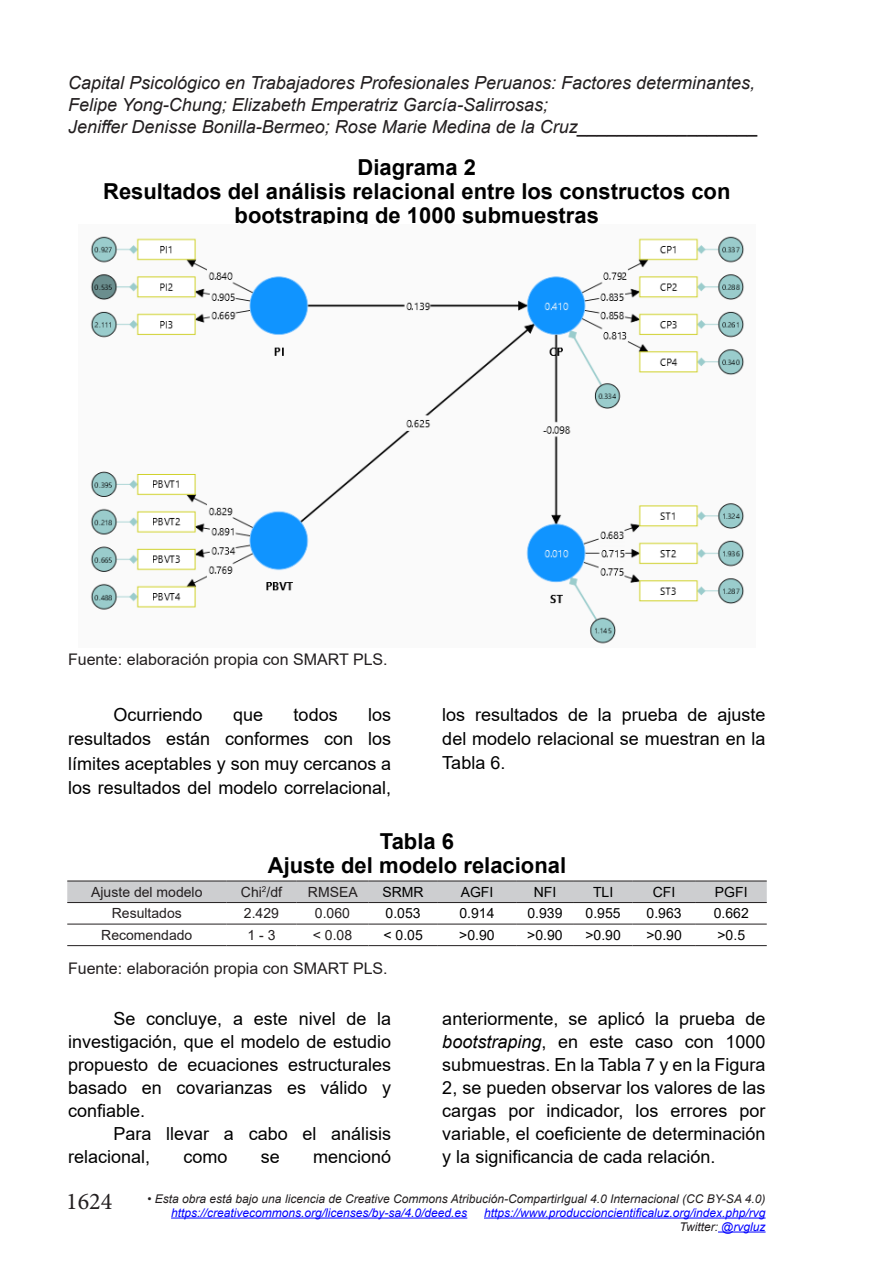
<style>
.page{position:relative;width:879px;height:1276px;background:#fff}
.page>*{position:absolute;margin:0;border:0;box-sizing:border-box;transform-origin:0 0}
.t1{font:24px "Minion Pro";color:#231f20}
.t2{font:700 22px/24px "Arial";color:#000;text-align:center}
.t3{font:18px/22.8px "Arial";color:#000;text-align:justify}
.t4{font:italic 18px/21.6px "Arial";color:#231f20}
.t5{font:16px "Arial";color:#231f20}
.t6{font:14px "Arial";color:#000}
.t7{font:14px "Arial";color:#231f20}
.t8{font:italic 12px/14px "Arial";color:#00f;text-align:right}
.t9{font:italic 12px "Arial";color:#231f20}
.s1{font-style:italic}
.s2{color:#231f20}
</style>
<div class="page">
<hr style="left:171px;top:1217px;width:296px;height:1px;background:#00f">
<hr style="left:484px;top:1217px;width:281px;height:1px;background:#00f">
<hr style="left:718px;top:1231px;width:47px;height:1px;background:#00f">
<img style="left:90px;top:236px;width:654px;height:408px">
<div style="left:67px;top:881px;width:700px;height:21px;background:#cdced0"></div>
<hr style="left:67px;top:880px;width:159px;height:1px;background:#231f20">
<hr style="left:226px;top:880px;width:70px;height:1px;background:#231f20">
<hr style="left:296px;top:880px;width:72px;height:1px;background:#231f20">
<hr style="left:368px;top:880px;width:70px;height:1px;background:#231f20">
<hr style="left:438px;top:880px;width:78px;height:1px;background:#231f20">
<hr style="left:516px;top:880px;width:58px;height:1px;background:#231f20">
<hr style="left:574px;top:880px;width:58px;height:1px;background:#231f20">
<hr style="left:632px;top:880px;width:64px;height:1px;background:#231f20">
<hr style="left:696px;top:880px;width:71px;height:1px;background:#231f20">
<hr style="left:67px;top:902px;width:159px;height:1px;background:#231f20">
<hr style="left:226px;top:902px;width:70px;height:1px;background:#231f20">
<hr style="left:296px;top:902px;width:72px;height:1px;background:#231f20">
<hr style="left:368px;top:902px;width:70px;height:1px;background:#231f20">
<hr style="left:438px;top:902px;width:78px;height:1px;background:#231f20">
<hr style="left:516px;top:902px;width:58px;height:1px;background:#231f20">
<hr style="left:574px;top:902px;width:58px;height:1px;background:#231f20">
<hr style="left:632px;top:902px;width:64px;height:1px;background:#231f20">
<hr style="left:696px;top:902px;width:71px;height:1px;background:#231f20">
<hr style="left:67px;top:923px;width:159px;height:1px;background:#231f20">
<hr style="left:226px;top:923px;width:70px;height:1px;background:#231f20">
<hr style="left:296px;top:923px;width:72px;height:1px;background:#231f20">
<hr style="left:368px;top:923px;width:70px;height:1px;background:#231f20">
<hr style="left:438px;top:923px;width:78px;height:1px;background:#231f20">
<hr style="left:516px;top:923px;width:58px;height:1px;background:#231f20">
<hr style="left:574px;top:923px;width:58px;height:1px;background:#231f20">
<hr style="left:632px;top:923px;width:64px;height:1px;background:#231f20">
<hr style="left:696px;top:923px;width:71px;height:1px;background:#231f20">
<hr style="left:67px;top:945px;width:159px;height:1px;background:#231f20">
<hr style="left:226px;top:945px;width:70px;height:1px;background:#231f20">
<hr style="left:296px;top:945px;width:72px;height:1px;background:#231f20">
<hr style="left:368px;top:945px;width:70px;height:1px;background:#231f20">
<hr style="left:438px;top:945px;width:78px;height:1px;background:#231f20">
<hr style="left:516px;top:945px;width:58px;height:1px;background:#231f20">
<hr style="left:574px;top:945px;width:58px;height:1px;background:#231f20">
<hr style="left:632px;top:945px;width:64px;height:1px;background:#231f20">
<hr style="left:696px;top:945px;width:71px;height:1px;background:#231f20">
<p class="t4" style="left:68px;top:72px;width:691px">Capital Psicológico en Trabajadores Profesionales Peruanos: Factores determinantes,<br>Felipe Yong-Chung; Elizabeth Emperatriz García-Salirrosas;<br>Jeniffer Denisse Bonilla-Bermeo; Rose Marie Medina de la Cruz__________________</p>
<p class="t2" style="left:103px;top:155px;width:629px">Diagrama 2<br>Resultados del análisis relacional entre los constructos con bootstraping de 1000 submuestras</p>
<p class="t5" style="left:68px;top:648px;width:321px">Fuente: elaboración propia con SMART PLS.</p>
<p class="t3" style="left:113px;top:703px;width:91px">Ocurriendo</p>
<p class="t3" style="left:233px;top:703px;width:32px">que</p>
<p class="t3" style="left:294px;top:703px;width:46px">todos</p>
<p class="t3" style="left:68px;top:702px;width:325px;line-height:24.4px;text-indent:300px">los resultados están conformes con los límites aceptables y son muy cercanos a los resultados del modelo correlacional,</p>
<p class="t3" style="left:442px;top:702px;width:325px;line-height:24px">los resultados de la prueba de ajuste del modelo relacional se muestran en la Tabla 6.</p>
<p class="t2" style="left:268px;top:829px;width:300px">Tabla 6<br>Ajuste del modelo relacional</p>
<p class="t7" style="left:91px;top:882px;width:113px">Ajuste del modelo</p>
<p class="t7" style="left:241px;top:882px;width:43px">Chi<sup>2</sup>/df</p>
<p class="t7" style="left:308px;top:882px;width:51px">RMSEA</p>
<p class="t6" style="left:382px;top:882px;width:43px">SRMR</p>
<p class="t6" style="left:461px;top:882px;width:34px">AGFI</p>
<p class="t6" style="left:534px;top:882px;width:24px">NFI</p>
<p class="t6" style="left:593px;top:882px;width:22px">TLI</p>
<p class="t6" style="left:653px;top:882px;width:24px">CFI</p>
<p class="t6" style="left:715px;top:882px;width:34px">PGFI</p>
<p class="t7" style="left:112px;top:904px;width:72px">Resultados</p>
<p class="t7" style="left:244px;top:904px;width:37px">2.429</p>
<p class="t7" style="left:315px;top:904px;width:37px">0.060</p>
<p class="t6" style="left:386px;top:904px;width:37px">0.053</p>
<p class="t6" style="left:459px;top:904px;width:37px">0.914</p>
<p class="t6" style="left:527px;top:904px;width:37px">0.939</p>
<p class="t6" style="left:585px;top:904px;width:37px">0.955</p>
<p class="t6" style="left:646px;top:904px;width:37px">0.963</p>
<p class="t6" style="left:714px;top:904px;width:37px">0.662</p>
<p class="t7" style="left:101px;top:925px;width:93px">Recomendado</p>
<p class="t7" style="left:247px;top:925px;width:30px">1 - 3</p>
<p class="t7" style="left:313px;top:925px;width:41px">&lt; 0.08</p>
<p class="t6" style="left:383px;top:925px;width:41px">&lt; 0.05</p>
<p class="t6" style="left:459px;top:925px;width:37px">&gt;0.90</p>
<p class="t6" style="left:527px;top:925px;width:37px">&gt;0.90</p>
<p class="t6" style="left:585px;top:925px;width:37px">&gt;0.90</p>
<p class="t6" style="left:646px;top:925px;width:37px">&gt;0.90</p>
<p class="t6" style="left:717px;top:925px;width:29px">&gt;0.5</p>
<p class="t5" style="left:68px;top:957px;width:321px">Fuente: elaboración propia con SMART PLS.</p>
<p class="t3" style="left:68px;top:1007px;width:325px;text-indent:45px">Se concluye, a este nivel de la investigación, que el modelo de estudio propuesto de ecuaciones estructurales basado en covarianzas es válido y confiable.</p>
<p class="t3" style="left:68px;top:1122px;width:325px;text-indent:45px">Para llevar a cabo el análisis relacional,</p>
<p class="t3" style="left:442px;top:1007px;width:325px">anteriormente, se aplicó la prueba de <span class="s1">bootstraping</span>, en este caso con 1000 submuestras. En la Tabla 7 y en la Figura 2, se pueden observar los valores de las cargas por indicador, los errores por variable, el coeficiente de determinación y la significancia de cada relación.</p>
<p class="t3" style="left:183px;top:1144px;width:46px">como</p>
<p class="t3" style="left:261px;top:1144px;width:21px">se</p>
<p class="t3" style="left:313px;top:1144px;width:80px">mencionó</p>
<h1 class="t1" style="left:66px;top:1185px;width:48px">1624</h1>
<p class="t9" style="left:147px;top:1190px;width:620px">• Esta obra está bajo una licencia de Creative Commons Atribución-CompartirIgual 4.0 Internacional (CC BY-SA 4.0)</p>
<p class="t8" style="left:171px;top:1205px;width:298px">https://creativecommons.org/licenses/by-sa/4.0/deed.es</p>
<p class="t8" style="left:484px;top:1205px;width:283px">https://www.produccioncientificaluz.org/index.php/rvg<br><span class="s2">Twitter:</span> @rvgluz</p>
</div>
